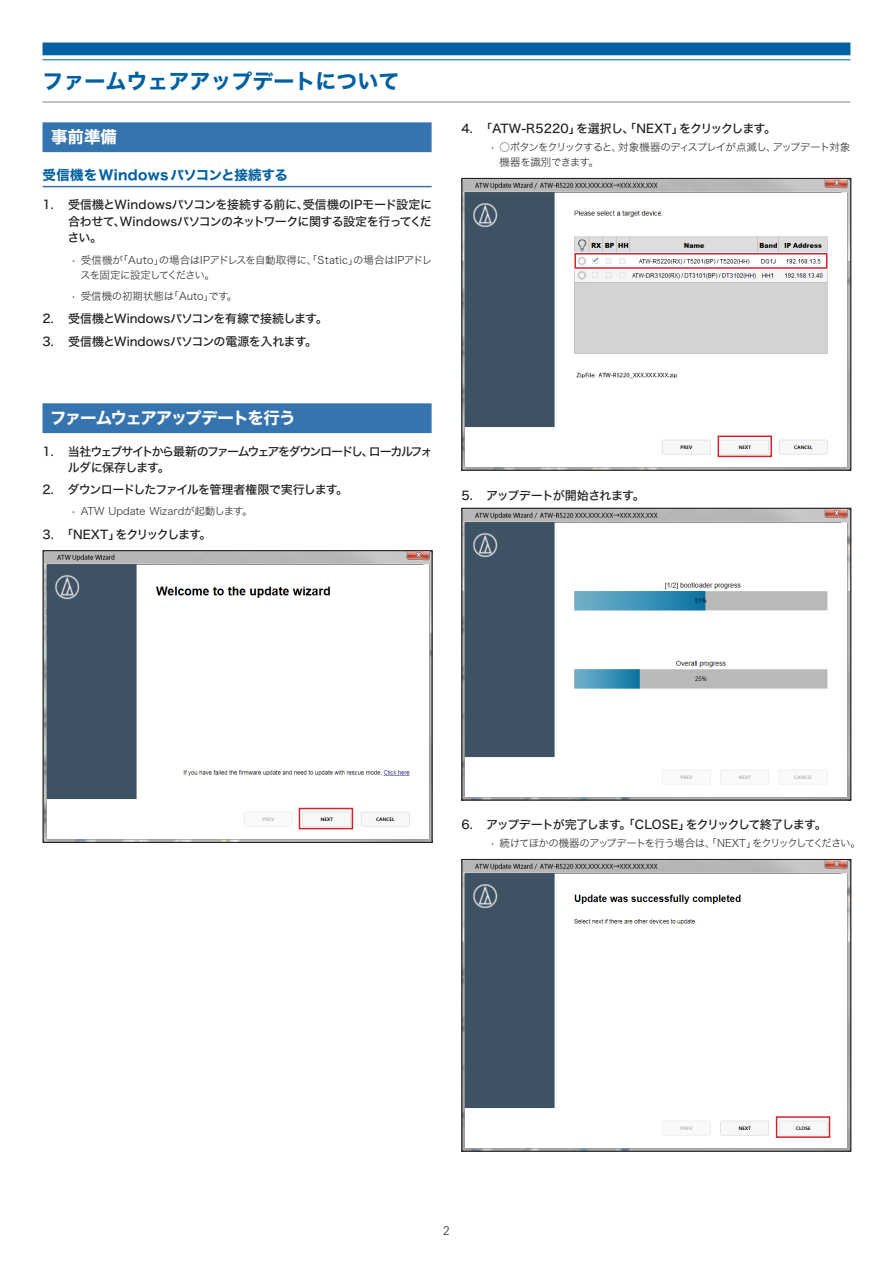
<style>
.page{position:relative;width:893px;height:1263px;background:#fff}
.page>*{position:absolute;margin:0;border:0;box-sizing:border-box;transform-origin:0 0}
.t1{font:21px "Hira Kaku Std W7";color:#0160a1}
.t2{font:16.5px "Hira Kaku Std W7";letter-spacing:-.09em;color:#fff}
.t3{font:16.5px "Hira Kaku Std W7";letter-spacing:-.065em;color:#fff}
.t4{font:13.5px "Hira Kaku Std W7";letter-spacing:.025em;color:#0160a1}
.t5{font:12px/16.5px "Hira Kaku Std W5";letter-spacing:-.07em;color:#231f20;text-align:justify}
.t6{font:12px/15.8px "Hira Kaku Std W5";letter-spacing:-.12em;color:#231f20}
.t7{font:12px "Hira Kaku Std W5";letter-spacing:-.03em;color:#231f20}
.t8{font:12px "Hira Kaku Std W5";letter-spacing:-.025em;color:#231f20}
.t9{font:12px "Hira Kaku Std W5";letter-spacing:-.02em;color:#231f20}
.t10{font:12px "Hira Kaku Std W5";letter-spacing:-.095em;color:#231f20}
.t11{font:300 12px "Univers Next Pro";color:#231f20}
.t12{font:10.5px/15px "Hira Kaku Std W2";letter-spacing:-.02em;color:#231f20}
.t13{font:10.5px/15px "Hira Kaku Std W2";letter-spacing:-.085em;color:#231f20}
.t14{font:10.5px "Hira Kaku Std W2";color:#231f20}
.t15{font:10.5px "Hira Kaku Std W2";letter-spacing:-.09em;color:#231f20}
</style>
<div class="page">
<div style="left:43px;top:43px;width:807px;height:12px;background:#0160a1"></div>
<hr style="left:43px;top:59px;width:807px;height:1px;background:#0160a1">
<hr style="left:43px;top:102px;width:807px;height:1px;background:#808285">
<div style="left:43px;top:122px;width:389px;height:30px;background:#3674b0"></div>
<hr style="left:43px;top:186px;width:389px;height:1px;background:#3674b0">
<div style="left:43px;top:403px;width:389px;height:30px;background:#3674b0"></div>
<img style="left:45px;top:552px;width:386px;height:289px">
<div style="left:43px;top:550px;width:390px;height:293px;border:1px solid #231f20"></div>
<img style="left:463px;top:180px;width:386px;height:289px">
<div style="left:461px;top:178px;width:390px;height:293px;border:1px solid #231f20"></div>
<img style="left:463px;top:510px;width:386px;height:288px">
<div style="left:461px;top:508px;width:390px;height:292px;border:1px solid #231f20"></div>
<img style="left:463px;top:861px;width:386px;height:289px">
<div style="left:461px;top:859px;width:390px;height:293px;border:1px solid #231f20"></div>
<svg style="left:297px;top:806px;width:58px;height:25px"></svg>
<div style="left:299px;top:808px;width:54px;height:21px;border:2px solid #d1232a"></div>
<svg style="left:774px;top:1115px;width:58px;height:24px"></svg>
<div style="left:776px;top:1116px;width:54px;height:22px;border:2px solid #d1232a"></div>
<svg style="left:716px;top:434px;width:57px;height:24px"></svg>
<div style="left:718px;top:435px;width:54px;height:22px;border:2px solid #d1232a"></div>
<svg style="left:573px;top:252px;width:256px;height:18px"></svg>
<div style="left:574px;top:253px;width:253px;height:16px;border:2px solid #d1232a"></div>
<h1 class="t1" style="left:43px;top:65px;width:359px">ファームウェアアップデートについて</h1>
<h2 class="t3" style="left:51px;top:124px;width:67px">事前準備</h2>
<p class="t4" style="left:43px;top:164px;width:247px">受信機をWindowsパソコンと接続する</p>
<p class="t5" style="left:67px;top:197px;width:366px;text-indent:-25px">1. 受信機とWindowsパソコンを接続する前に、受信機のIPモード設定に合わせて、Windowsパソコンのネットワークに関する設定を行ってください。</p>
<p class="t12" style="left:80px;top:252px;width:353px;text-indent:-9px">• 受信機が「Auto」の場合はIPアドレスを自動取得に、「Static」の場合はIPアドレスを固定に設定してください。</p>
<p class="t14" style="left:71px;top:288px;width:168px">• 受信機の初期状態は「Auto」です。</p>
<p class="t8" style="left:43px;top:309px;width:287px">2. 受信機とWindowsパソコンを有線で接続します。</p>
<p class="t9" style="left:43px;top:332px;width:276px">3. 受信機とWindowsパソコンの電源を入れます。</p>
<h2 class="t2" style="left:50px;top:405px;width:247px">ファームウェアアップデートを行う</h2>
<p class="t6" style="left:68px;top:444px;width:366px;text-indent:-25px">1. 当社ウェブサイトから最新のファームウェアをダウンロードし、ローカルフォルダに保存します。</p>
<p class="t5" style="left:43px;top:482px;width:307px">2. ダウンロードしたファイルを管理者権限で実行します。</p>
<p class="t14" style="left:71px;top:503px;width:183px">• ATW Update Wizardが起動します。</p>
<p class="t10" style="left:43px;top:525px;width:171px">3. 「NEXT」をクリックします。</p>
<p class="t7" style="left:461px;top:120px;width:316px">4. 「ATW-R5220」を選択し、「NEXT」をクリックします。</p>
<p class="t13" style="left:500px;top:139px;width:352px;text-indent:-10px">• ○ボタンをクリックすると、対象機器のディスプレイが点滅し、アップデート対象機器を識別できます。</p>
<p class="t5" style="left:461px;top:487px;width:185px">5. アップデートが開始されます。</p>
<p class="t5" style="left:461px;top:817px;width:367px">6. アップデートが完了します。「CLOSE」をクリックして終了します。</p>
<p class="t15" style="left:490px;top:835px;width:372px">• 続けてほかの機器のアップデートを行う場合は、「NEXT」をクリックしてください。</p>
<p class="t11" style="left:443px;top:1224px;width:8px">2</p>
</div>
